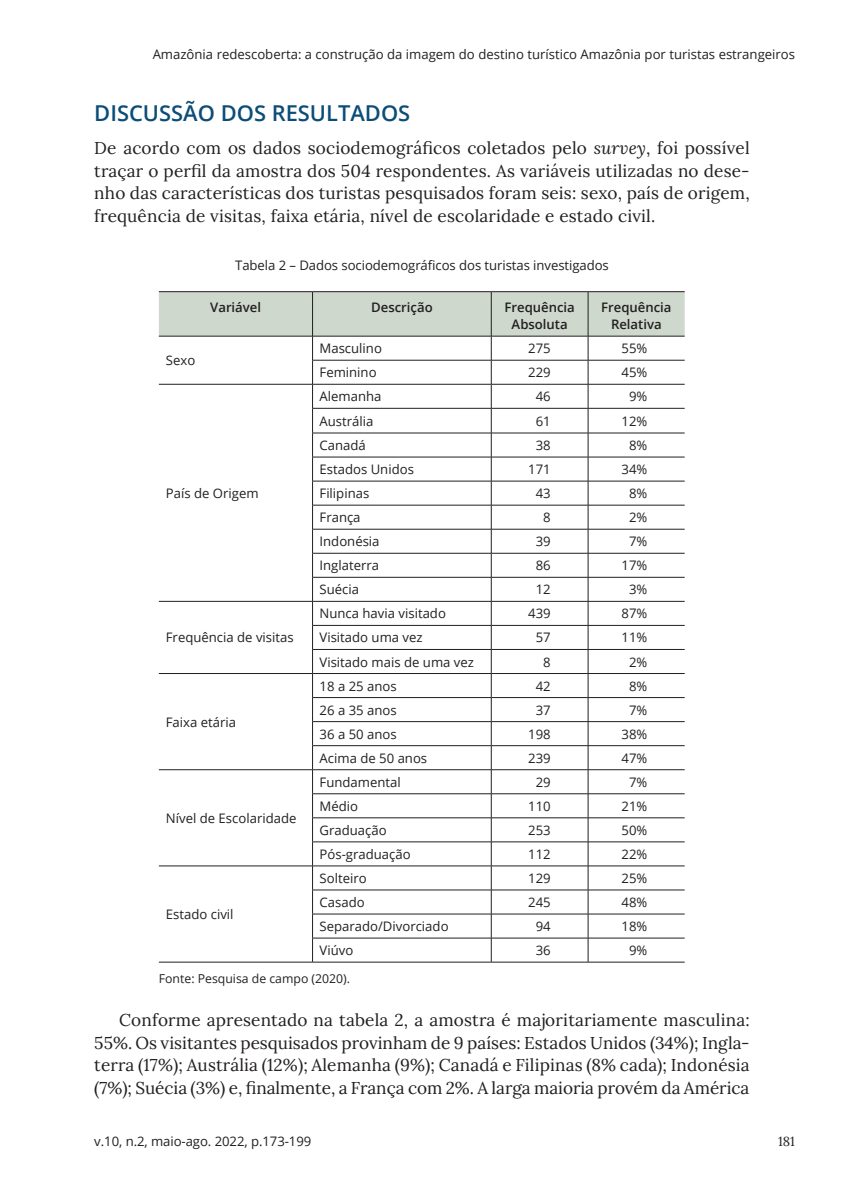
<style>
.page{position:relative;width:844px;height:1191px;background:#fff}
.page>*{position:absolute;margin:0;border:0;box-sizing:border-box;transform-origin:0 0}
.Subtitulo_-_nivel_1{font:600 21.88px "Open Sans";color:#0c4d78}
.TEXTO_GERAL{font:17.15px/22.6px "Lora";color:#231f20;text-align:justify}
.TABELA{font:13.12px "Open Sans";color:#231f20}
.Título_tabela{font:13.12px "Open Sans";color:#231f20}
.TABELA-2{font:600 13.12px/17.5px "Open Sans";color:#231f20;text-align:center}
.t1{font:13.12px "Lora";color:#231f20}
.fonte_tabela{font:12.25px "Open Sans";color:#231f20}
.s1{font-style:italic}
</style>
<div class="page">
<hr style="left:159px;top:291px;width:153px;height:1px;background:#231f20">
<hr style="left:312px;top:291px;width:179px;height:1px;background:#231f20">
<hr style="left:491px;top:291px;width:97px;height:1px;background:#231f20">
<hr style="left:588px;top:291px;width:96px;height:1px;background:#231f20">
<svg style="left:159px;top:292px;width:525px;height:669px"></svg>
<hr style="left:159px;top:961px;width:153px;height:1px;background:#231f20">
<hr style="left:312px;top:961px;width:179px;height:1px;background:#231f20">
<hr style="left:491px;top:961px;width:97px;height:1px;background:#231f20">
<hr style="left:588px;top:961px;width:96px;height:1px;background:#231f20">
<p class="Título_tabela" style="left:153px;top:45px;width:643px">Amazônia redescoberta: a construção da imagem do destino turístico Amazônia por turistas estrangeiros</p>
<p class="Subtitulo_-_nivel_1" style="left:94px;top:98px;width:317px">DISCUSSÃO DOS RESULTADOS</p>
<p class="TEXTO_GERAL" style="left:94px;top:135px;width:656px">De acordo com os dados sociodemográficos coletados pelo <span class="s1">survey</span>, foi possível traçar o perfil da amostra dos 504 respondentes. As variáveis utilizadas no dese&shy;nho das características dos turistas pesquisados foram seis: sexo, país de origem, frequência de visitas, faixa etária, nível de escolaridade e estado civil.</p>
<p class="Título_tabela" style="left:235px;top:256px;width:375px">Tabela 2 – Dados sociodemográficos dos turistas investigados</p>
<p class="TABELA-2" style="left:210px;top:298px;width:52px">Variável</p>
<p class="TABELA-2" style="left:371px;top:298px;width:63px">Descrição</p>
<p class="TABELA-2" style="left:504px;top:298px;width:72px">Frequência<br>Absoluta</p>
<p class="TABELA-2" style="left:601px;top:298px;width:72px">Frequência<br>Relativa</p>
<p class="TABELA" style="left:166px;top:351px;width:31px">Sexo</p>
<p class="TABELA" style="left:319px;top:339px;width:64px">Masculino</p>
<p class="TABELA" style="left:528px;top:339px;width:24px">275</p>
<p class="TABELA" style="left:621px;top:339px;width:27px">55%</p>
<p class="TABELA" style="left:319px;top:363px;width:59px">Feminino</p>
<p class="TABELA" style="left:528px;top:363px;width:24px">229</p>
<p class="TABELA" style="left:621px;top:363px;width:27px">45%</p>
<p class="TABELA" style="left:166px;top:484px;width:94px">País de Origem</p>
<p class="TABELA" style="left:166px;top:628px;width:129px">Frequência de visitas</p>
<p class="TABELA" style="left:166px;top:713px;width:72px">Faixa etária</p>
<p class="TABELA" style="left:166px;top:809px;width:132px">Nível de Escolaridade</p>
<p class="TABELA" style="left:319px;top:387px;width:63px">Alemanha</p>
<p class="TABELA" style="left:535px;top:387px;width:17px">46</p>
<p class="TABELA" style="left:629px;top:387px;width:20px">9%</p>
<p class="TABELA" style="left:319px;top:412px;width:55px">Austrália</p>
<p class="TABELA" style="left:535px;top:412px;width:17px">61</p>
<p class="TABELA" style="left:621px;top:412px;width:27px">12%</p>
<p class="TABELA" style="left:319px;top:436px;width:48px">Canadá</p>
<p class="TABELA" style="left:535px;top:436px;width:17px">38</p>
<p class="TABELA" style="left:629px;top:436px;width:20px">8%</p>
<p class="TABELA" style="left:319px;top:460px;width:96px">Estados Unidos</p>
<p class="TABELA" style="left:528px;top:460px;width:24px">171</p>
<p class="TABELA" style="left:621px;top:460px;width:27px">34%</p>
<p class="TABELA" style="left:319px;top:484px;width:51px">Filipinas</p>
<p class="TABELA" style="left:535px;top:484px;width:17px">43</p>
<p class="TABELA" style="left:629px;top:484px;width:20px">8%</p>
<p class="TABELA" style="left:319px;top:508px;width:43px">França</p>
<p class="TABELA" style="left:543px;top:508px;width:9px">8</p>
<p class="TABELA" style="left:629px;top:508px;width:20px">2%</p>
<p class="TABELA" style="left:319px;top:532px;width:61px">Indonésia</p>
<p class="TABELA" style="left:535px;top:532px;width:17px">39</p>
<p class="TABELA" style="left:629px;top:532px;width:20px">7%</p>
<p class="TABELA" style="left:319px;top:556px;width:61px">Inglaterra</p>
<p class="TABELA" style="left:535px;top:556px;width:17px">86</p>
<p class="TABELA" style="left:621px;top:556px;width:27px">17%</p>
<p class="TABELA" style="left:319px;top:580px;width:41px">Suécia</p>
<p class="TABELA" style="left:535px;top:580px;width:17px">12</p>
<p class="TABELA" style="left:629px;top:580px;width:20px">3%</p>
<p class="TABELA" style="left:319px;top:604px;width:128px">Nunca havia visitado</p>
<p class="TABELA" style="left:528px;top:604px;width:24px">439</p>
<p class="TABELA" style="left:621px;top:604px;width:27px">87%</p>
<p class="TABELA" style="left:319px;top:628px;width:105px">Visitado uma vez</p>
<p class="TABELA" style="left:535px;top:628px;width:17px">57</p>
<p class="TABELA" style="left:621px;top:628px;width:27px">11%</p>
<p class="TABELA" style="left:319px;top:653px;width:156px">Visitado mais de uma vez</p>
<p class="TABELA" style="left:543px;top:653px;width:9px">8</p>
<p class="TABELA" style="left:629px;top:653px;width:20px">2%</p>
<p class="TABELA" style="left:319px;top:677px;width:79px">18 a 25 anos</p>
<p class="TABELA" style="left:535px;top:677px;width:17px">42</p>
<p class="TABELA" style="left:629px;top:677px;width:20px">8%</p>
<p class="TABELA" style="left:319px;top:701px;width:79px">26 a 35 anos</p>
<p class="TABELA" style="left:535px;top:701px;width:17px">37</p>
<p class="TABELA" style="left:629px;top:701px;width:20px">7%</p>
<p class="TABELA" style="left:319px;top:725px;width:79px">36 a 50 anos</p>
<p class="TABELA" style="left:528px;top:725px;width:24px">198</p>
<p class="TABELA" style="left:621px;top:725px;width:27px">38%</p>
<p class="TABELA" style="left:319px;top:749px;width:109px">Acima de 50 anos</p>
<p class="TABELA" style="left:528px;top:749px;width:24px">239</p>
<p class="TABELA" style="left:621px;top:749px;width:27px">47%</p>
<p class="TABELA" style="left:319px;top:773px;width:83px">Fundamental</p>
<p class="TABELA" style="left:535px;top:773px;width:17px">29</p>
<p class="TABELA" style="left:629px;top:773px;width:20px">7%</p>
<p class="TABELA" style="left:319px;top:797px;width:40px">Médio</p>
<p class="TABELA" style="left:528px;top:797px;width:24px">110</p>
<p class="TABELA" style="left:621px;top:797px;width:27px">21%</p>
<p class="TABELA" style="left:319px;top:821px;width:69px">Graduação</p>
<p class="TABELA" style="left:528px;top:821px;width:24px">253</p>
<p class="TABELA" style="left:621px;top:821px;width:27px">50%</p>
<p class="TABELA" style="left:319px;top:845px;width:93px">Pós-graduação</p>
<p class="TABELA" style="left:528px;top:845px;width:24px">112</p>
<p class="TABELA" style="left:621px;top:845px;width:27px">22%</p>
<p class="TABELA" style="left:319px;top:869px;width:49px">Solteiro</p>
<p class="TABELA" style="left:528px;top:869px;width:24px">129</p>
<p class="TABELA" style="left:621px;top:869px;width:27px">25%</p>
<p class="TABELA" style="left:319px;top:893px;width:47px">Casado</p>
<p class="TABELA" style="left:528px;top:893px;width:24px">245</p>
<p class="TABELA" style="left:621px;top:893px;width:27px">48%</p>
<p class="TABELA" style="left:319px;top:917px;width:130px">Separado/Divorciado</p>
<p class="TABELA" style="left:535px;top:917px;width:17px">94</p>
<p class="TABELA" style="left:621px;top:917px;width:27px">18%</p>
<p class="TABELA" style="left:319px;top:941px;width:35px">Viúvo</p>
<p class="TABELA" style="left:535px;top:941px;width:17px">36</p>
<p class="TABELA" style="left:629px;top:941px;width:20px">9%</p>
<p class="fonte_tabela" style="left:159px;top:970px;width:193px">Fonte: Pesquisa de campo (2020).</p>
<p class="TEXTO_GERAL" style="left:94px;top:1007px;width:656px;text-indent:25px">Conforme apresentado na tabela 2, a amostra é majoritariamente masculina:<br>55%. Os visitantes pesquisados provinham de 9 países: Estados Unidos (34%); Ingla&shy;terra (17%); Austrália (12%); Alemanha (9%); Canadá e Filipinas (8% cada); Indonésia (7%); Suécia (3%) e, finalmente, a França com 2%. A larga maioria provém da América</p>
<p class="TABELA" style="left:166px;top:905px;width:69px">Estado civil</p>
<p class="Título_tabela" style="left:94px;top:1132px;width:218px">v.10, n.2, maio-ago. 2022, p.173-199</p>
<p class="t1" style="left:778px;top:1131px;width:18px">181</p>
</div>
